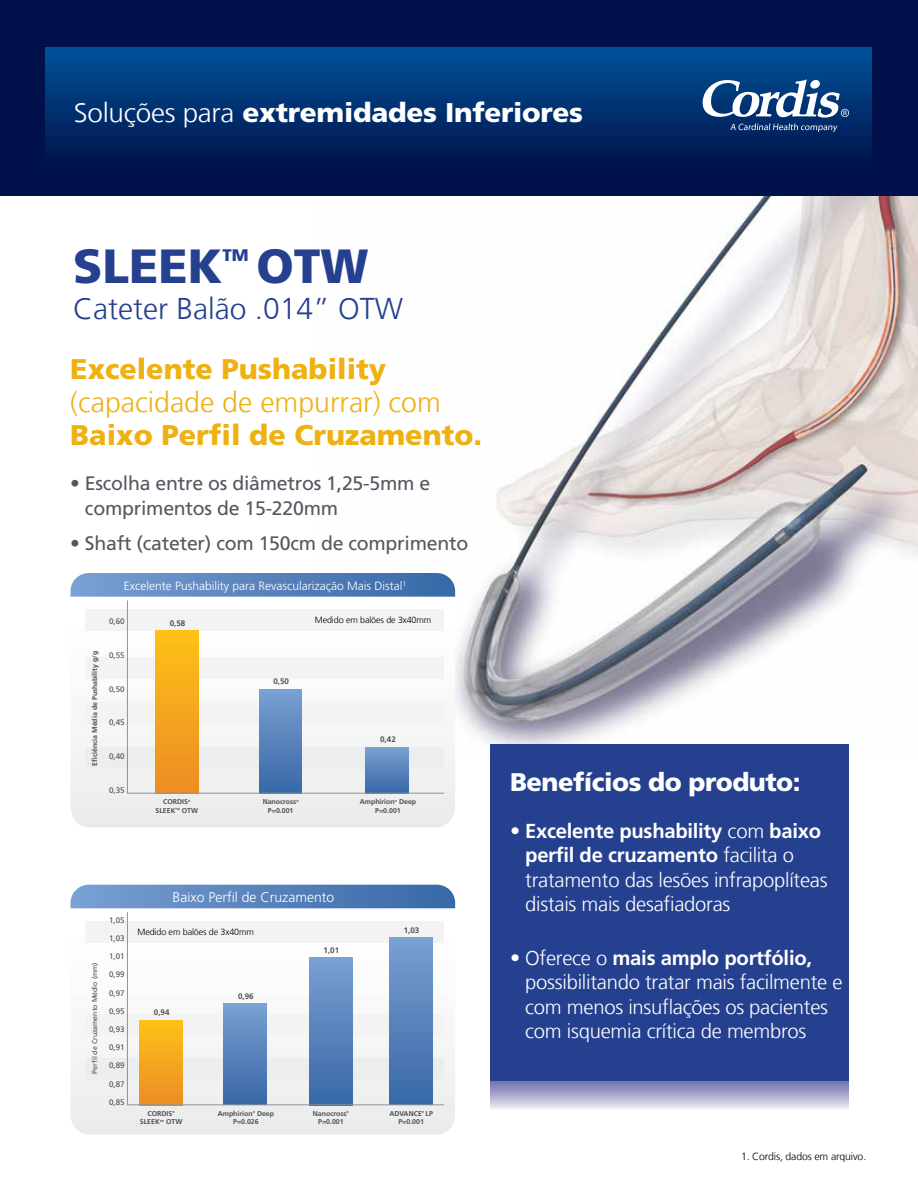
<style>
.page{position:relative;width:918px;height:1188px;background:#fff}
.page>*{position:absolute;margin:0;border:0;box-sizing:border-box;transform-origin:0 0}
.t1{font:900 48px "Frutiger LT Std";color:#25408f}
.t2{font:300 30px "Frutiger LT";color:#25408f}
.t3{font:900 28.5px "Frutiger LT Std";color:#eeb111}
.t4{font:300 28.5px "Frutiger LT";color:#eeb111}
.t5{font:900 27px "Frutiger LT Std";letter-spacing:-.01em;color:#fff}
.t6{font:900 25.5px "Frutiger LT Std";letter-spacing:-.02em;color:#fff}
.t7{font:300 20.25px/24.3px "Frutiger LT";letter-spacing:-.015em;color:#fff}
.t8{font:700 20.25px/24.3px "Frutiger LT Std";letter-spacing:-.015em;color:#fff;text-align:center}
.t9{font:19.5px/25.5px "Frutiger LT Std";letter-spacing:-.015em;color:#545861}
.t10{font:900 16.8px "Frutiger LT Std";color:#25408f}
.t11{font:300 13.95px "Frutiger";color:#fff}
.t12{font:300 12px "Frutiger LT";color:#fff}
.t13{font:300 10.5px "Frutiger LT";letter-spacing:-.015em;color:#000}
.t14{font:300 9px "Frutiger LT";letter-spacing:-.015em;color:#000}
.t15{font:7.95px "Frutiger";color:#4e4e50}
.t16{font:700 7.95px "Frutiger LT Std";color:#4e4e50}
.t17{font:7.95px "Frutiger LT";color:#4e4e50}
.t18{font:700 7.05px/8.4px "Frutiger LT Std";color:#4e4e50}
.t19{font:7.05px "Frutiger LT";color:#4e4e50}
.t20{font:700 2.85px "Frutiger LT Std";color:#4e4e50}
.s1{font-family:"Frutiger LT";font-weight:300}
</style>
<div class="page">
<img style="left:455px;top:196px;width:463px;height:548px">
<div style="left:490px;top:744px;width:359px;height:342px;background:#25408f"></div>
<svg style="left:490px;top:1081px;width:359px;height:28px;background:#acaccf"></svg>
<svg style="left:71px;top:609px;width:384px;height:219px"></svg>
<div style="left:85px;top:610px;width:359px;height:21px;background:#f3f3f3"></div>
<div style="left:85px;top:657px;width:359px;height:22px;background:#f3f3f3"></div>
<div style="left:85px;top:702px;width:359px;height:22px;background:#f3f3f3"></div>
<div style="left:85px;top:747px;width:359px;height:22px;background:#ecedee"></div>
<svg style="left:70px;top:573px;width:385px;height:24px;background:#5d87be"></svg>
<svg style="left:126px;top:600px;width:319px;height:194px"></svg>
<svg style="left:70px;top:908px;width:385px;height:227px"></svg>
<div style="left:85px;top:921px;width:359px;height:22px;background:#f3f3f3"></div>
<div style="left:85px;top:1014px;width:359px;height:21px;background:#f3f3f3"></div>
<div style="left:85px;top:1059px;width:359px;height:21px;background:#ecedee"></div>
<svg style="left:70px;top:885px;width:385px;height:23px;background:#5b85bd"></svg>
<svg style="left:126px;top:911px;width:319px;height:195px"></svg>
<div style="left:0;top:0;width:918px;height:196px;background:#00114c"></div>
<div style="left:46px;top:47px;width:825px;height:135px;background:linear-gradient(to bottom,#005299,#000b43)"></div>
<svg style="left:702px;top:79px;width:147px;height:53px;background:#476c9a"></svg>
<h3 class="t5" style="left:74px;top:96px;width:511px"><span class="s1">Soluções para</span> extremidades Inferiores</h3>
<h1 class="t1" style="left:73px;top:237px;width:151px">SLEEK</h1>
<p class="t10" style="left:222px;top:245px;width:28px">TM</p>
<h1 class="t1" style="left:257px;top:237px;width:114px">OTW</h1>
<h2 class="t2" style="left:73px;top:292px;width:332px">Cateter Balão .014” OTW</h2>
<h3 class="t3" style="left:70px;top:351px;width:317px">Excelente Pushability</h3>
<h3 class="t4" style="left:70px;top:386px;width:372px">(capacidade de empurrar) com</h3>
<h3 class="t3" style="left:70px;top:417px;width:413px">Baixo Perfil de Cruzamento.</h3>
<p class="t9" style="left:85px;top:470px;width:347px;text-indent:-15px">• Escolha entre os diâmetros 1,25-5mm e comprimentos de 15-220mm</p>
<p class="t9" style="left:70px;top:530px;width:400px">• Shaft (cateter) com 150cm de comprimento</p>
<p class="t12" style="left:124px;top:579px;width:284px">Excelente Pushability para Revascularização Mais Distal<sup>1</sup></p>
<p class="t17" style="left:109px;top:616px;width:17px">0,60</p>
<p class="t18" style="left:91px;top:766px;width:116px;rotate:-90deg">E ciência Média de Pushability g/g</p>
<p class="t17" style="left:109px;top:650px;width:17px">0,55</p>
<p class="t17" style="left:109px;top:684px;width:17px">0,50</p>
<p class="t17" style="left:109px;top:718px;width:17px">0,45</p>
<p class="t17" style="left:109px;top:752px;width:17px">0,40</p>
<p class="t17" style="left:109px;top:786px;width:17px">0,35</p>
<p class="t16" style="left:170px;top:618px;width:17px">0,58</p>
<p class="t18" style="left:163px;top:798px;width:26px">CORDIS</p>
<p class="t20" style="left:188px;top:799px;width:4px">®</p>
<p class="t18" style="left:156px;top:806px;width:21px">SLEEK</p>
<p class="t20" style="left:175px;top:807px;width:6px">TM</p>
<p class="t18" style="left:182px;top:806px;width:18px">OTW</p>
<p class="t16" style="left:273px;top:677px;width:17px">0,50</p>
<p class="t14" style="left:315px;top:615px;width:118px">Medido em balões de 3x40mm</p>
<p class="t16" style="left:380px;top:735px;width:17px">0,42</p>
<p class="t18" style="left:263px;top:798px;width:35px">Nanocross</p>
<p class="t20" style="left:296px;top:799px;width:4px">®</p>
<p class="t18" style="left:268px;top:806px;width:27px">P=0.001</p>
<p class="t18" style="left:360px;top:798px;width:37px">Amphirion</p>
<p class="t20" style="left:395px;top:799px;width:4px">®</p>
<p class="t18" style="left:375px;top:798px;width:43px;text-indent:24px">Deep<br>P=0.001</p>
<p class="t19" style="left:91px;top:1074px;width:113px;rotate:-90deg">Perfil de Cruzamento Médio (mm)</p>
<p class="t15" style="left:109px;top:915px;width:17px">1,05</p>
<p class="t15" style="left:109px;top:934px;width:17px">1,03</p>
<p class="t15" style="left:109px;top:952px;width:17px">1,01</p>
<p class="t15" style="left:109px;top:970px;width:17px">0,99</p>
<p class="t15" style="left:109px;top:988px;width:17px">0,97</p>
<p class="t15" style="left:109px;top:1006px;width:17px">0,95</p>
<p class="t15" style="left:109px;top:1025px;width:17px">0,93</p>
<p class="t15" style="left:109px;top:1043px;width:17px">0,91</p>
<p class="t15" style="left:109px;top:1061px;width:17px">0,89</p>
<p class="t15" style="left:109px;top:1079px;width:17px">0,87</p>
<p class="t15" style="left:109px;top:1097px;width:17px">0,85</p>
<p class="t11" style="left:173px;top:887px;width:163px">Baixo Perfil de Cruzamento</p>
<p class="t14" style="left:137px;top:927px;width:118px">Medido em balões de 3x40mm</p>
<p class="t16" style="left:154px;top:1008px;width:17px">0,94</p>
<p class="t16" style="left:238px;top:991px;width:17px">0,96</p>
<p class="t18" style="left:147px;top:1109px;width:26px">CORDIS</p>
<p class="t20" style="left:172px;top:1111px;width:4px">®</p>
<p class="t18" style="left:140px;top:1118px;width:21px">SLEEK</p>
<p class="t20" style="left:160px;top:1119px;width:6px">TM</p>
<p class="t18" style="left:166px;top:1118px;width:18px">OTW</p>
<p class="t18" style="left:218px;top:1109px;width:37px">Amphirion</p>
<p class="t20" style="left:253px;top:1111px;width:4px">®</p>
<p class="t18" style="left:233px;top:1109px;width:43px;text-indent:24px">Deep<br>P=0.026</p>
<p class="t16" style="left:324px;top:946px;width:17px">1,01</p>
<p class="t18" style="left:313px;top:1109px;width:35px">Nanocross</p>
<p class="t20" style="left:347px;top:1111px;width:4px">®</p>
<p class="t18" style="left:318px;top:1118px;width:27px">P=0.001</p>
<p class="t16" style="left:404px;top:925px;width:17px">1,03</p>
<p class="t18" style="left:389px;top:1109px;width:34px">ADVANCE</p>
<p class="t20" style="left:422px;top:1111px;width:4px">®</p>
<p class="t18" style="left:426px;top:1109px;width:9px">LP</p>
<p class="t18" style="left:398px;top:1118px;width:27px">P=0.001</p>
<p class="t6" style="left:510px;top:767px;width:292px">Benefícios do produto:</p>
<p class="t8" style="left:510px;top:819px;width:313px"><span class="s1">•</span> Excelente pushability <span class="s1">com</span> baixo perfil de cruzamento <span class="s1">facilita o</span></p>
<p class="t7" style="left:525px;top:868px;width:304px">tratamento das lesões infrapoplíteas distais mais desafiadoras</p>
<p class="t8" style="left:510px;top:946px;width:304px"><span class="s1">• Oferece o</span> mais amplo portfólio,</p>
<p class="t7" style="left:525px;top:970px;width:319px">possibilitando tratar mais facilmente e com menos insuflações os pacientes com isquemia crítica de membros</p>
<p class="t13" style="left:741px;top:1151px;width:127px">1. Cordis, dados em arquivo.</p>
</div>
